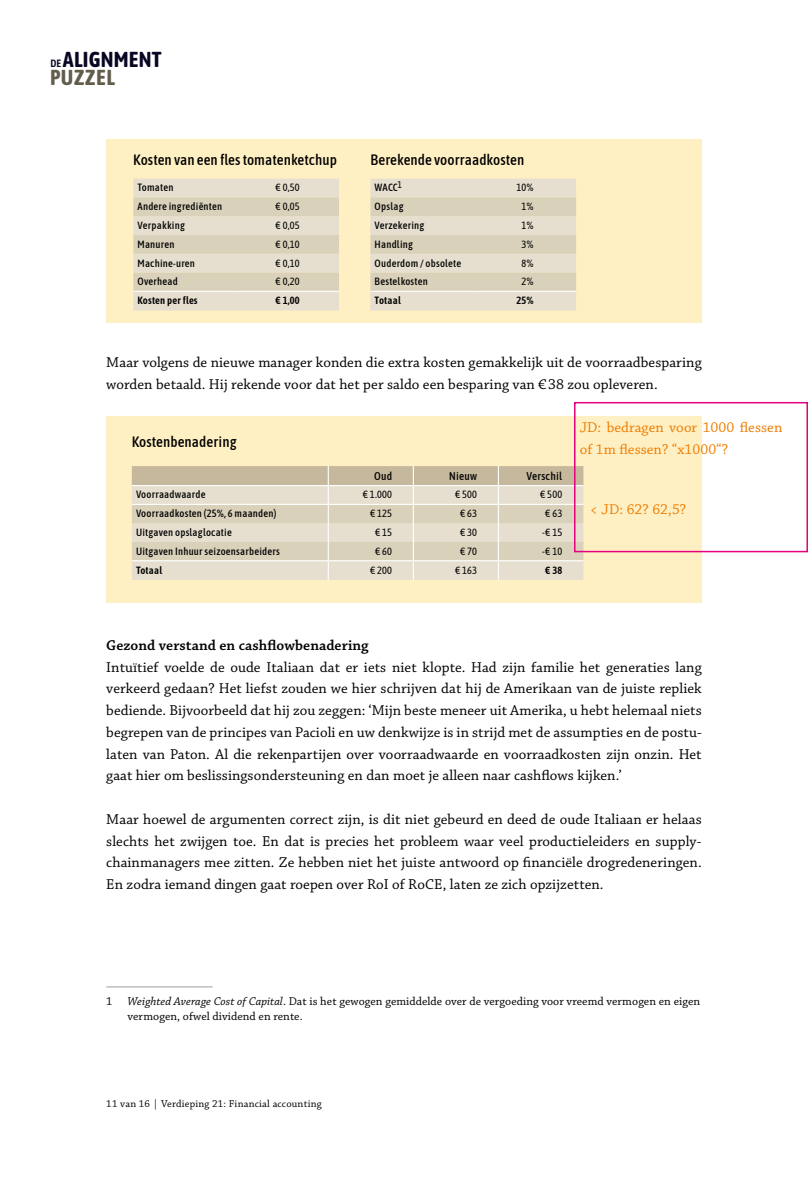
<style>
.page{position:relative;width:808px;height:1191px;background:#fff}
.page>*{position:absolute;margin:0;border:0;box-sizing:border-box;transform-origin:0 0}
.t1{font:700 21.6px/17.5px "Asap Condensed";letter-spacing:.01em;color:#080622}
.t2{font:15px/21.8px "Chaparral Pro";letter-spacing:.005em;color:#000;text-align:justify}
.t3{font:500 15px "Asap Condensed";letter-spacing:.005em;color:#000}
.t4{font:15px/21.8px "Chaparral Pro";letter-spacing:.005em;color:#ef7d00}
.t5{font:600 15px "Chaparral Pro";letter-spacing:.005em;color:#000}
.t6{font:12px/14.2px "Chaparral Pro";letter-spacing:.005em;color:#000}
.t7{font:500 11.25px "Asap Condensed";letter-spacing:.02em;color:#000}
.t8{font:500 10.5px "Asap Condensed";letter-spacing:.02em;color:#000}
.t9{font:10.5px "Asap Condensed";letter-spacing:.02em;color:#000}
.t10{font:10.5px "Chaparral Pro";letter-spacing:.02em;color:#000}
.t11{font:600 10.5px "Asap Condensed";letter-spacing:.02em;color:#000}
.t12{font:9.6px "Asap Condensed";color:#000}
.s1{font-weight:600;font-size:10.5px}
.s2{color:#625c4b}
.s3{font-style:italic}
</style>
<div class="page">
<div style="left:106px;top:139px;width:596px;height:184px;background:#fff0c4"></div>
<svg style="left:370px;top:179px;width:206px;height:131px;background:#e1d9c6"></svg>
<hr style="left:370px;top:291px;width:103px;height:1px;background:#fff">
<hr style="left:473px;top:291px;width:103px;height:1px;background:#fff">
<svg style="left:133px;top:179px;width:206px;height:131px;background:#e1d9c6"></svg>
<hr style="left:133px;top:291px;width:103px;height:1px;background:#fff">
<hr style="left:236px;top:291px;width:103px;height:1px;background:#fff">
<hr style="left:106px;top:986px;width:107px;height:1px;background:#9d9d9c">
<div style="left:106px;top:416px;width:596px;height:187px;background:#fff0c4"></div>
<svg style="left:132px;top:466px;width:451px;height:114px;background:#ddd5c2"></svg>
<div style="left:574px;top:402px;width:234px;height:150px;border:2px solid #e6007d"></div>
<h1 class="t1" style="left:50px;top:50px;width:113px"><span class="s1">DE</span>ALIGNMENT<br><span class="s2">PUZZEL</span></h1>
<p class="t3" style="left:133px;top:149px;width:205px">Kosten van een fles tomatenketchup</p>
<p class="t3" style="left:370px;top:149px;width:155px">Berekende voorraadkosten</p>
<p class="t8" style="left:375px;top:180px;width:25px">WACC</p>
<p class="t9" style="left:516px;top:180px;width:19px">10%</p>
<p class="t8" style="left:375px;top:199px;width:30px">Opslag</p>
<p class="t9" style="left:521px;top:199px;width:14px">1%</p>
<p class="t8" style="left:375px;top:218px;width:51px">Verzekering</p>
<p class="t9" style="left:521px;top:218px;width:14px">1%</p>
<p class="t8" style="left:375px;top:237px;width:40px">Handling</p>
<p class="t9" style="left:521px;top:237px;width:14px">3%</p>
<p class="t8" style="left:375px;top:256px;width:88px">Ouderdom / obsolete</p>
<p class="t9" style="left:521px;top:256px;width:14px">8%</p>
<p class="t8" style="left:375px;top:274px;width:55px">Bestelkosten</p>
<p class="t9" style="left:521px;top:274px;width:14px">2%</p>
<p class="t11" style="left:375px;top:293px;width:28px">Totaal</p>
<p class="t11" style="left:516px;top:293px;width:19px">25%</p>
<p class="t12" style="left:397px;top:178px;width:6px">1</p>
<p class="t8" style="left:138px;top:180px;width:37px">Tomaten</p>
<p class="t9" style="left:275px;top:180px;width:26px">€ 0,50</p>
<p class="t8" style="left:138px;top:199px;width:86px">Andere ingrediënten</p>
<p class="t9" style="left:275px;top:199px;width:26px">€ 0,05</p>
<p class="t8" style="left:138px;top:218px;width:49px">Verpakking</p>
<p class="t9" style="left:275px;top:218px;width:26px">€ 0,05</p>
<p class="t8" style="left:138px;top:237px;width:38px">Manuren</p>
<p class="t9" style="left:275px;top:237px;width:26px">€ 0,10</p>
<p class="t8" style="left:138px;top:256px;width:59px">Machine-uren</p>
<p class="t9" style="left:275px;top:256px;width:26px">€ 0,10</p>
<p class="t8" style="left:138px;top:274px;width:42px">Overhead</p>
<p class="t9" style="left:275px;top:274px;width:26px">€ 0,20</p>
<p class="t11" style="left:138px;top:293px;width:62px">Kosten per fles</p>
<p class="t11" style="left:275px;top:293px;width:26px">€ 1,00</p>
<p class="t2" style="left:106px;top:352px;width:597px">Maar volgens de nieuwe manager konden die extra kosten gemakkelijk uit de voorraadbesparing worden betaald. Hij rekende voor dat het per saldo een besparing van € 38 zou opleveren.</p>
<p class="t3" style="left:132px;top:431px;width:106px">Kostenbenadering</p>
<p class="t7" style="left:374px;top:468px;width:20px">Oud</p>
<p class="t7" style="left:449px;top:468px;width:29px">Nieuw</p>
<p class="t7" style="left:526px;top:468px;width:37px">Verschil</p>
<p class="t8" style="left:136px;top:487px;width:71px">Voorraadwaarde</p>
<p class="t9" style="left:363px;top:487px;width:31px">€ 1.000</p>
<p class="t9" style="left:455px;top:487px;width:24px">€ 500</p>
<p class="t9" style="left:540px;top:487px;width:24px">€ 500</p>
<p class="t8" style="left:136px;top:506px;width:142px">Voorraadkosten (25%, 6 maanden)</p>
<p class="t9" style="left:370px;top:506px;width:24px">€ 125</p>
<p class="t9" style="left:460px;top:506px;width:19px">€63</p>
<p class="t9" style="left:545px;top:506px;width:19px">€63</p>
<p class="t8" style="left:136px;top:525px;width:97px">Uitgaven opslaglocatie</p>
<p class="t9" style="left:375px;top:525px;width:19px">€15</p>
<p class="t9" style="left:460px;top:525px;width:19px">€30</p>
<p class="t9" style="left:542px;top:525px;width:21px">-€15</p>
<p class="t8" style="left:136px;top:544px;width:145px">Uitgaven Inhuur seizoensarbeiders</p>
<p class="t9" style="left:375px;top:544px;width:19px">€60</p>
<p class="t9" style="left:460px;top:544px;width:19px">€70</p>
<p class="t9" style="left:542px;top:544px;width:21px">-€10</p>
<p class="t11" style="left:136px;top:562px;width:28px">Totaal</p>
<p class="t9" style="left:370px;top:562px;width:24px">€ 200</p>
<p class="t9" style="left:455px;top:562px;width:24px">€ 163</p>
<p class="t11" style="left:545px;top:562px;width:19px">€38</p>
<p class="t4" style="left:580px;top:417px;width:204px">JD: bedragen voor 1000 flessen of 1m flessen? “x1000“?</p>
<p class="t4" style="left:590px;top:499px;width:98px">&lt; JD: 62? 62,5?</p>
<p class="t5" style="left:106px;top:636px;width:264px">Gezond verstand en cashflowbenadering</p>
<p class="t2" style="left:106px;top:656px;width:597px">Intuïtief voelde de oude Italiaan dat er iets niet klopte. Had zijn familie het generaties lang verkeerd gedaan? Het liefst zouden we hier schrijven dat hij de Amerikaan van de juiste repliek bediende. Bijvoorbeeld dat hij zou zeggen: ‘Mijn beste meneer uit Amerika, u hebt helemaal niets begrepen van de principes van Pacioli en uw denkwijze is in strijd met de assumpties en de postu&shy;laten van Paton. Al die rekenpartijen over voorraadwaarde en voorraadkosten zijn onzin. Het gaat hier om beslissingsondersteuning en dan moet je alleen naar cashflows kijken.’</p>
<p class="t2" style="left:106px;top:809px;width:597px">Maar hoewel de argumenten correct zijn, is dit niet gebeurd en deed de oude Italiaan er helaas slechts het zwijgen toe. En dat is precies het probleem waar veel productieleiders en supply&shy;chainmanagers mee zitten. Ze hebben niet het juiste antwoord op financiële drogredeneringen.<br>En zodra iemand dingen gaat roepen over RoI of RoCE, laten ze zich opzijzetten.</p>
<p class="t6" style="left:128px;top:995px;width:574px;text-indent:-21px">1 <span class="s3">Weighted Average Cost of Capital</span>. Dat is het gewogen gemiddelde over de vergoeding voor vreemd vermogen en eigen vermogen, ofwel dividend en rente.</p>
<p class="t10" style="left:106px;top:1097px;width:217px">11 van 16 | Verdieping 21: Financial accounting</p>
</div>
